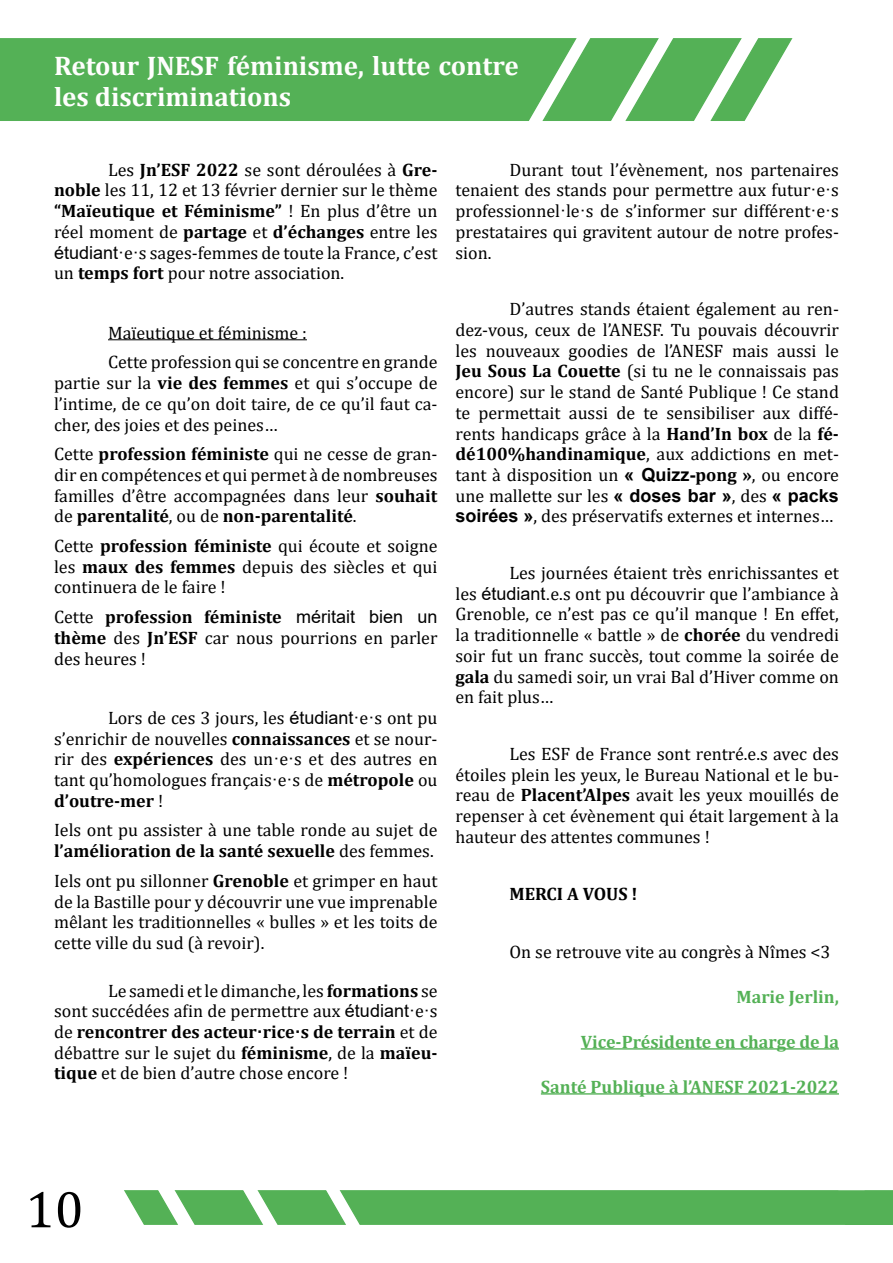
<style>
.page{position:relative;width:893px;height:1263px;background:#fff}
.page>*{position:absolute;margin:0;border:0;box-sizing:border-box;transform-origin:0 0}
.t1{font:52.5px "Cambria";color:#000}
.t2{font:700 27px/31px "Cambria";color:#fffefd}
.t3{font:18px/20.7px "Cambria";color:#000;text-align:justify}
.t4{font:700 18px "Cambria";color:#54b156}
.t5{font:700 18px "Cambria";color:#000}
.s1{font-weight:700}
.s2{font-family:"Arial"}
.s3{font-family:"Arial";font-weight:700}
</style>
<div class="page">
<div style="left:0;top:38px;width:541px;height:83px;background:#54b156"></div>
<svg style="left:541px;top:38px;width:252px;height:83px"></svg>
<div style="left:347px;top:1190px;width:491px;height:35px;background:#54b156"></div>
<svg style="left:124px;top:1190px;width:223px;height:35px"></svg>
<div style="left:838px;top:1190px;width:55px;height:35px;background:#54b156"></div>
<hr style="left:108px;top:339px;width:199px;height:1px;background:#000">
<hr style="left:581px;top:1048px;width:258px;height:1px;background:#54b156">
<hr style="left:541px;top:1093px;width:298px;height:1px;background:#54b156">
<h2 class="t2" style="left:54px;top:49px;width:466px">Retour JNESF féminisme, lutte contre les discriminations</h2>
<p class="t3" style="left:54px;top:159px;width:385px;text-indent:54px">Les <span class="s1">Jn’ESF 2022</span> se sont déroulées à <span class="s1">Gre&shy;noble</span> les 11, 12 et 13 février dernier sur le thème <span class="s1">“Maïeutique et Féminisme”</span> ! En plus d’être un réel moment de <span class="s1">partage</span> et <span class="s1">d’échanges</span> entre les <span class="s2">étudiant·</span>e<span class="s2">·</span>s sages-femmes de toute la France, c’est un <span class="s1">temps fort</span> pour notre association.</p>
<p class="t3" style="left:108px;top:318px;width:331px;line-height:29.7px">Maïeutique et féminisme :<br>Cette profession qui se concentre en grande</p>
<p class="t3" style="left:54px;top:372px;width:385px">partie sur la <span class="s1">vie des femmes</span> et qui s’occupe de l’intime, de ce qu’on doit taire, de ce qu’il faut ca&shy;cher, des joies et des peines…</p>
<p class="t3" style="left:54px;top:444px;width:385px">Cette <span class="s1">profession féministe</span> qui ne cesse de gran&shy;dir en compétences et qui permet à de nombreuses familles d’être accompagnées dans leur <span class="s1">souhait </span>de <span class="s1">parentalité</span>, ou de <span class="s1">non-parentalité</span>.</p>
<p class="t3" style="left:54px;top:535px;width:385px">Cette <span class="s1">profession féministe</span> qui écoute et soigne les <span class="s1">maux des femmes</span> depuis des siècles et qui continuera de le faire !</p>
<p class="t3" style="left:54px;top:606px;width:385px">Cette <span class="s1">profession féministe</span> <span class="s2">méritait bien un </span><span class="s1">thème</span> des <span class="s1">Jn’ESF</span> car nous pourrions en parler des heures !</p>
<p class="t3" style="left:54px;top:707px;width:385px;text-indent:54px">Lors de ces 3 jours, les <span class="s2">étudiant·</span>e<span class="s2">·</span>s ont pu s’enrichir de nouvelles <span class="s1">connaissances</span> et se nour&shy;rir des <span class="s1">expériences</span> des un<span class="s2">·</span>e<span class="s2">·</span>s et des autres en tant qu’homologues français<span class="s2">·</span>e<span class="s2">·</span>s de <span class="s1">métropole</span> ou <span class="s1">d’outre-mer</span> !</p>
<p class="t3" style="left:54px;top:820px;width:385px">Iels ont pu assister à une table ronde au sujet de <span class="s1">l’amélioration de la santé sexuelle</span> des femmes.</p>
<p class="t3" style="left:54px;top:870px;width:385px">Iels ont pu sillonner <span class="s1">Grenoble</span> et grimper en haut de la Bastille pour y découvrir une vue imprenable mêlant les traditionnelles « bulles » et les toits de cette ville du sud (à revoir).</p>
<p class="t3" style="left:54px;top:980px;width:385px;text-indent:54px">Le samedi et le dimanche, les <span class="s1">formations</span> se sont succédées afin de permettre aux <span class="s2">étudiant·</span>e<span class="s2">·</span>s de <span class="s1">rencontrer des acteur</span><span class="s3">·</span><span class="s1">rice</span><span class="s3">·</span><span class="s1">s de terrain</span> et de débattre sur le sujet du <span class="s1">féminisme</span>, de la <span class="s1">maïeu&shy;tique</span> et de bien d’autre chose encore !</p>
<p class="t3" style="left:455px;top:159px;width:385px;text-indent:54px">Durant tout l’évènement, nos partenaires tenaient des stands pour permettre aux futur<span class="s2">·</span>e<span class="s2">·</span>s professionnel<span class="s2">·</span>le<span class="s2">·</span>s de s’informer sur différent<span class="s2">·</span>e<span class="s2">·</span>s prestataires qui gravitent autour de notre profes&shy;sion.</p>
<p class="t3" style="left:455px;top:299px;width:385px;text-indent:54px">D’autres stands étaient également au ren&shy;dez-vous, ceux de l’ANESF. Tu pouvais découvrir les nouveaux goodies de l’ANESF mais aussi le <span class="s1">Jeu Sous La Couette</span> (si tu ne le connaissais pas encore) sur le stand de Santé Publique ! Ce stand te permettait aussi de te sensibiliser aux diffé&shy;rents handicaps grâce à la <span class="s1">Hand’In box</span> de la <span class="s1">fé&shy;dé100%handinamique</span>, aux addictions en met&shy;tant à disposition un <span class="s3">« Quizz-</span><span class="s1">pong »</span>, ou encore une mallette sur les <span class="s3">« doses bar »</span>, des <span class="s3">« packs soirées »</span>, des préservatifs externes et internes…</p>
<p class="t3" style="left:455px;top:562px;width:385px;text-indent:54px">Les journées étaient très enrichissantes et les <span class="s2">étudiant.</span>e.s ont pu découvrir que l’ambiance à Grenoble, ce n’est pas ce qu’il manque ! En effet, la traditionnelle « battle » de <span class="s1">chorée</span> du vendredi soir fut un franc succès, tout comme la soirée de <span class="s1">gala</span> du samedi soir, un vrai Bal d’Hiver comme on en fait plus…</p>
<p class="t3" style="left:455px;top:743px;width:385px;text-indent:54px">Les ESF de France sont rentré.e.s avec des étoiles plein les yeux, le Bureau National et le bu&shy;reau de <span class="s1">Placent’Alpes</span> avait les yeux mouillés de repenser à cet évènement qui était largement à la hauteur des attentes communes !</p>
<p class="t5" style="left:509px;top:881px;width:130px">MERCI A VOUS !</p>
<p class="t3" style="left:509px;top:941px;width:323px">On se retrouve vite au congrès à Nîmes &lt;3</p>
<p class="t4" style="left:736px;top:984px;width:104px">Marie Jerlin,</p>
<p class="t4" style="left:581px;top:1029px;width:260px">Vice-Présidente en charge de la</p>
<p class="t4" style="left:541px;top:1074px;width:300px">Santé Publique à l’ANESF 2021-2022</p>
<h1 class="t1" style="left:26px;top:1178px;width:60px">10</h1>
</div>
